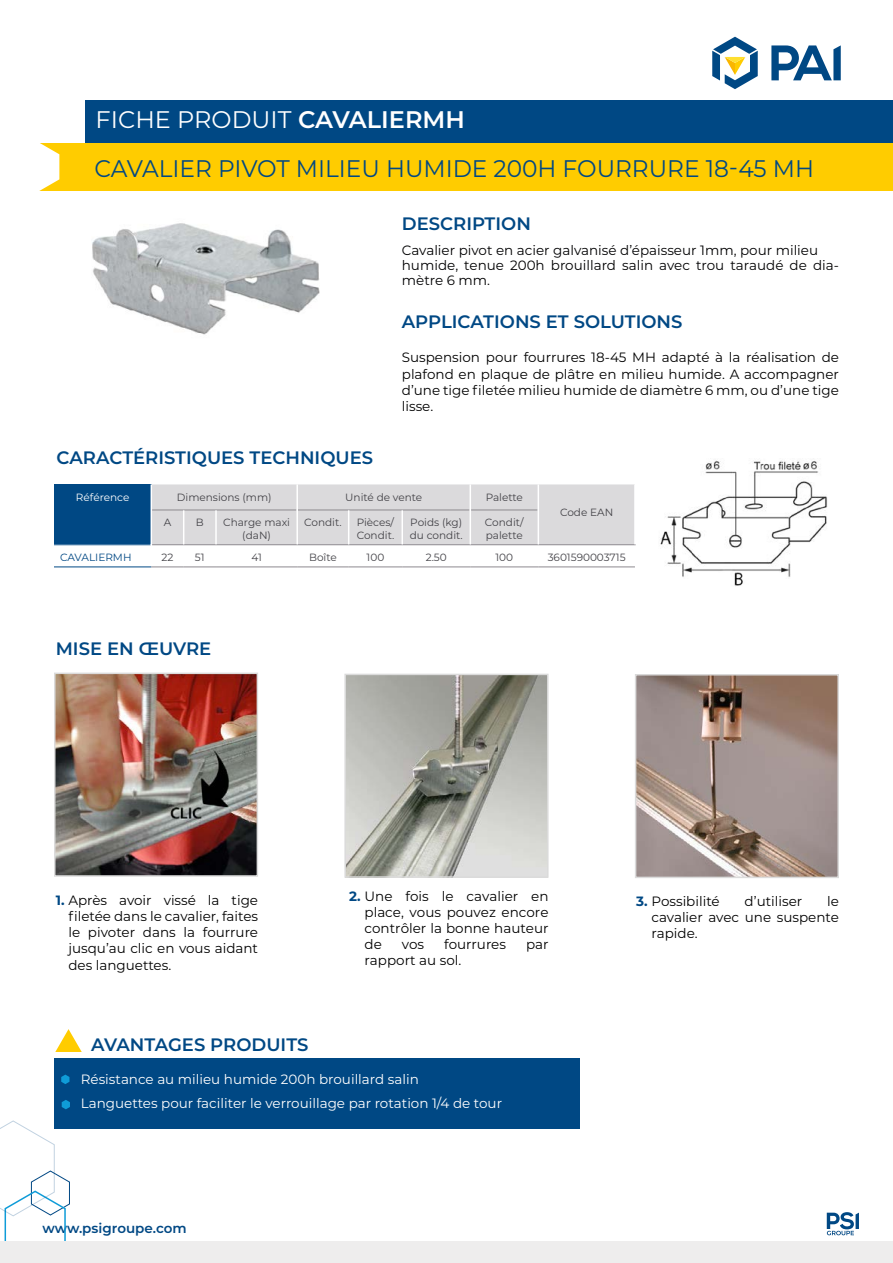
<style>
.page{position:relative;width:893px;height:1263px;background:#fff}
.page>*{position:absolute;margin:0;border:0;box-sizing:border-box;transform-origin:0 0}
.t1{font:24px "Montserrat";color:#004884}
.t2{font:24px "Montserrat";color:#fff}
.t3{font:600 18px "Montserrat";color:#004884}
.t4{font:13.5px/16.2px "Montserrat";color:#000;text-align:justify}
.t5{font:13.5px/15px "Montserrat";color:#020203}
.t6{font:13.5px/24.8px "Montserrat";color:#fff}
.t7{font:600 13.5px "Montserrat";color:#004884}
.t8{font:10.5px/12.6px "Montserrat";color:#434247}
.t9{font:10.5px "Montserrat";color:#004884}
.t10{font:10.5px "Montserrat";color:#fff}
.s1{font-weight:600}
.s2{font-weight:700;color:#004884}
</style>
<div class="page">
<div style="left:86px;top:100px;width:807px;height:43px;background:#004884"></div>
<div style="left:38px;top:143px;width:855px;height:48px;background:#fc0"></div>
<svg style="left:38px;top:143px;width:21px;height:48px"></svg>
<svg style="left:712px;top:37px;width:46px;height:52px"></svg>
<svg style="left:771px;top:45px;width:70px;height:35px"></svg>
<div style="left:54px;top:484px;width:97px;height:61px;background:#004884"></div>
<hr style="left:54px;top:566px;width:97px;height:1px;background:#004884">
<hr style="left:538px;top:544px;width:98px;height:1px;background:#8d8a8f">
<hr style="left:151px;top:566px;width:33px;height:1px;background:#8d8a8f">
<hr style="left:184px;top:566px;width:32px;height:1px;background:#8d8a8f">
<hr style="left:216px;top:566px;width:81px;height:1px;background:#8d8a8f">
<hr style="left:297px;top:566px;width:52px;height:1px;background:#8d8a8f">
<hr style="left:349px;top:566px;width:53px;height:1px;background:#8d8a8f">
<hr style="left:402px;top:566px;width:68px;height:1px;background:#8d8a8f">
<hr style="left:470px;top:566px;width:68px;height:1px;background:#8d8a8f">
<hr style="left:538px;top:566px;width:97px;height:1px;background:#8d8a8f">
<div style="left:151px;top:484px;width:484px;height:62px;background:#dbdadc"></div>
<hr style="left:634px;top:484px;width:2px;height:26px;background:#fff">
<hr style="left:151px;top:510px;width:1px;height:35px;background:#fff">
<hr style="left:183px;top:510px;width:1px;height:34px;background:#fff">
<hr style="left:215px;top:510px;width:2px;height:34px;background:#fff">
<hr style="left:296px;top:510px;width:2px;height:34px;background:#fff">
<hr style="left:348px;top:510px;width:1px;height:34px;background:#fff">
<hr style="left:401px;top:510px;width:2px;height:34px;background:#fff">
<hr style="left:470px;top:510px;width:1px;height:34px;background:#fff">
<hr style="left:538px;top:510px;width:1px;height:34px;background:#fff">
<hr style="left:634px;top:510px;width:2px;height:34px;background:#fff">
<div style="left:54px;top:1059px;width:525px;height:70px;background:#004884"></div>
<svg style="left:55px;top:1029px;width:27px;height:23px"></svg>
<svg style="left:61px;top:1074px;width:8px;height:10px"></svg>
<img style="left:660px;top:460px;width:168px;height:126px">
<img style="left:92px;top:223px;width:228px;height:112px">
<svg style="left:62px;top:1100px;width:8px;height:9px"></svg>
<img style="left:57px;top:676px;width:198px;height:198px">
<div style="left:54px;top:673px;width:204px;height:204px;border:2px solid #dbdbdb"></div>
<img style="left:347px;top:677px;width:199px;height:198px">
<div style="left:344px;top:674px;width:205px;height:204px;border:2px solid #dbdbdb"></div>
<img style="left:638px;top:677px;width:198px;height:198px">
<div style="left:635px;top:674px;width:204px;height:204px;border:2px solid #dbdbdb"></div>
<svg style="left:827px;top:1212px;width:32px;height:23px"></svg>
<svg style="left:0;top:1120px;width:70px;height:122px"></svg>
<div style="left:0;top:1242px;width:893px;height:21px;background:#eeeded"></div>
<h1 class="t2" style="left:96px;top:103px;width:371px">FICHE PRODUIT <span class="s1">CAVALIERMH</span></h1>
<h1 class="t1" style="left:95px;top:152px;width:721px">CAVALIER PIVOT MILIEU HUMIDE 200H FOURRURE 18-45 MH</h1>
<h2 class="t3" style="left:402px;top:211px;width:131px">DESCRIPTION</h2>
<h2 class="t3" style="left:57px;top:445px;width:318px">CARACTÉRISTIQUES TECHNIQUES</h2>
<p class="t5" style="left:402px;top:242px;width:439px">Cavalier pivot en acier galvanisé d’épaisseur 1mm, pour milieu humide, tenue 200h brouillard salin avec trou taraudé de dia&shy;mètre 6 mm.</p>
<h2 class="t3" style="left:402px;top:309px;width:282px">APPLICATIONS ET SOLUTIONS</h2>
<p class="t4" style="left:402px;top:349px;width:439px">Suspension pour fourrures 18-45 MH adapté à la réalisation de plafond en plaque de plâtre en milieu humide. A accompagner d’une tige filetée milieu humide de diamètre 6 mm, ou d’une tige lisse.</p>
<p class="t10" style="left:76px;top:490px;width:55px">Référence</p>
<p class="t8" style="left:177px;top:490px;width:96px">Dimensions (mm)</p>
<p class="t8" style="left:345px;top:490px;width:79px">Unité de vente</p>
<p class="t8" style="left:486px;top:490px;width:39px">Palette</p>
<p class="t8" style="left:164px;top:516px;width:9px">A</p>
<p class="t8" style="left:196px;top:516px;width:9px">B</p>
<p class="t8" style="left:223px;top:516px;width:68px;text-align:center">Charge maxi (daN)</p>
<p class="t8" style="left:304px;top:516px;width:39px">Condit.</p>
<p class="t8" style="left:357px;top:516px;width:39px">Pièces/<br>Condit.</p>
<p class="t8" style="left:410px;top:516px;width:55px">Poids (kg) du condit.</p>
<p class="t8" style="left:485px;top:516px;width:40px">Condit/ palette</p>
<p class="t8" style="left:560px;top:505px;width:55px">Code EAN</p>
<p class="t9" style="left:60px;top:550px;width:73px">CAVALIERMH</p>
<p class="t8" style="left:162px;top:550px;width:13px">22</p>
<p class="t8" style="left:195px;top:550px;width:11px">51</p>
<p class="t8" style="left:251px;top:550px;width:12px">41</p>
<p class="t8" style="left:309px;top:550px;width:29px">Boîte</p>
<p class="t8" style="left:367px;top:550px;width:19px">100</p>
<p class="t8" style="left:426px;top:550px;width:23px">2.50</p>
<p class="t8" style="left:495px;top:550px;width:19px">100</p>
<p class="t8" style="left:548px;top:550px;width:79px">3601590003715</p>
<h2 class="t3" style="left:56px;top:636px;width:157px">MISE EN ŒUVRE</h2>
<p class="t4" style="left:68px;top:891px;width:191px;text-indent:-13px"><span class="s2">1.</span> Après avoir vissé la tige filetée dans le cavalier, faites le pivoter dans la fourrure jusqu’au clic en vous aidant des languettes.</p>
<p class="t4" style="left:365px;top:887px;width:185px;text-indent:-15px"><span class="s2">2.</span> Une fois le cavalier en place, vous pouvez encore contrôler la bonne hauteur de</p>
<p class="t4" style="left:402px;top:936px;width:24px">vos</p>
<p class="t4" style="left:444px;top:936px;width:63px">fourrures</p>
<p class="t4" style="left:526px;top:936px;width:24px">par</p>
<p class="t4" style="left:365px;top:952px;width:98px">rapport au sol.</p>
<h2 class="t3" style="left:91px;top:1032px;width:219px">AVANTAGES PRODUITS</h2>
<p class="t6" style="left:81px;top:1066px;width:423px">Résistance au milieu humide 200h brouillard salin<br>Languettes pour faciliter le verrouillage par rotation 1/4 de tour</p>
<p class="t7" style="left:43px;top:1218px;width:146px">www.psigroupe.com</p>
<p class="t4" style="left:636px;top:893px;width:85px"><span class="s2">3.</span> Possibilité</p>
<p class="t4" style="left:745px;top:893px;width:59px">d’utiliser</p>
<p class="t4" style="left:651px;top:893px;width:189px;text-indent:176px">le cavalier avec une suspente rapide.</p>
</div>
